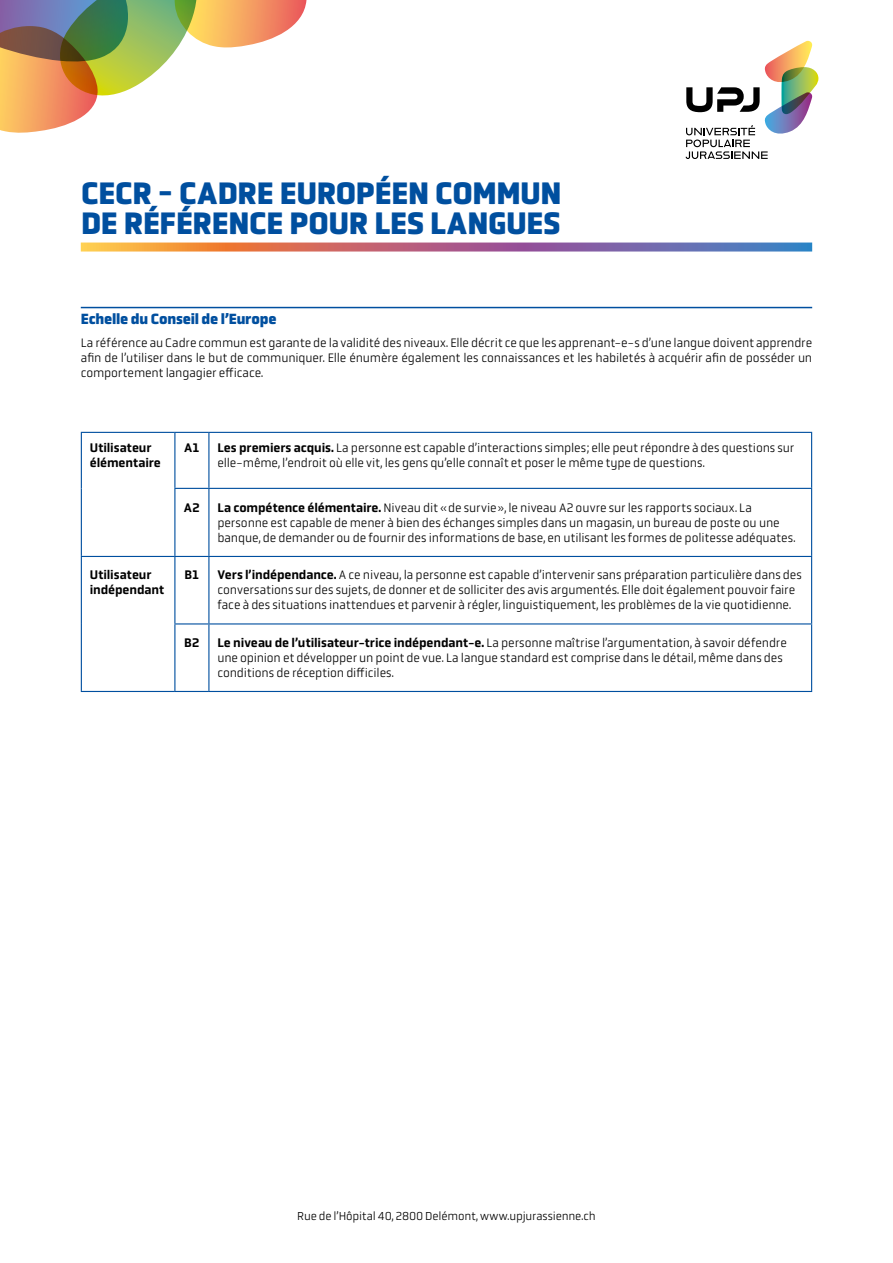
<style>
.page{position:relative;width:893px;height:1263px;background:#fff}
.page>*{position:absolute;margin:0;border:0;box-sizing:border-box;transform-origin:0 0}
.Titres_sections{font:900 31.5px/30px "Obvia";letter-spacing:-.015em;color:#004f9f;scale:.95 1}
.Nom_du_cours{font:900 15px "Obvia";letter-spacing:-.015em;color:#004f9f;scale:.95 1}
.Texte_base{font:300 12.75px/15px "Obvia";letter-spacing:-.01em;color:#000;scale:.95 1}
.Texte_base-2{font:500 12.75px/15px "Obvia";letter-spacing:-.005em;color:#000}
.Details_cours{font:500 12.75px "Obvia";letter-spacing:.02em;color:#000}
.Grands_titres{font:300 12px "Obvia";letter-spacing:-.01em;color:#000;scale:.96 1}
.s1{font-weight:500}
</style>
<div class="page">
<hr style="left:81px;top:307px;width:731px;height:1px;background:#004f9f">
<hr style="left:81px;top:432px;width:94px;height:1px;background:#004f9f">
<hr style="left:81px;top:433px;width:1px;height:55px;background:#004f9f">
<hr style="left:81px;top:488px;width:1px;height:68px;background:#004f9f">
<hr style="left:175px;top:432px;width:34px;height:1px;background:#004f9f">
<hr style="left:174px;top:433px;width:1px;height:55px;background:#004f9f">
<hr style="left:209px;top:432px;width:603px;height:1px;background:#004f9f">
<hr style="left:208px;top:433px;width:1px;height:55px;background:#004f9f">
<hr style="left:811px;top:433px;width:1px;height:55px;background:#004f9f">
<hr style="left:174px;top:488px;width:35px;height:1px;background:#004f9f">
<hr style="left:174px;top:489px;width:1px;height:67px;background:#004f9f">
<hr style="left:209px;top:488px;width:603px;height:1px;background:#004f9f">
<hr style="left:208px;top:489px;width:1px;height:67px;background:#004f9f">
<hr style="left:811px;top:489px;width:1px;height:67px;background:#004f9f">
<hr style="left:81px;top:556px;width:94px;height:1px;background:#004f9f">
<hr style="left:81px;top:557px;width:1px;height:67px;background:#004f9f">
<hr style="left:81px;top:624px;width:1px;height:67px;background:#004f9f">
<hr style="left:81px;top:691px;width:94px;height:1px;background:#004f9f">
<hr style="left:175px;top:556px;width:34px;height:1px;background:#004f9f">
<hr style="left:174px;top:557px;width:1px;height:66px;background:#004f9f">
<hr style="left:209px;top:556px;width:603px;height:1px;background:#004f9f">
<hr style="left:208px;top:557px;width:1px;height:66px;background:#004f9f">
<hr style="left:811px;top:557px;width:1px;height:66px;background:#004f9f">
<hr style="left:174px;top:623px;width:35px;height:1px;background:#004f9f">
<hr style="left:174px;top:624px;width:1px;height:67px;background:#004f9f">
<hr style="left:209px;top:623px;width:603px;height:1px;background:#004f9f">
<hr style="left:208px;top:624px;width:1px;height:67px;background:#004f9f">
<hr style="left:811px;top:624px;width:1px;height:67px;background:#004f9f">
<hr style="left:175px;top:691px;width:34px;height:1px;background:#004f9f">
<hr style="left:209px;top:691px;width:603px;height:1px;background:#004f9f">
<svg style="left:686px;top:41px;width:132px;height:118px"></svg>
<svg style="left:0;top:0;width:307px;height:133px"></svg>
<svg style="left:81px;top:243px;width:731px;height:9px;background:#ae7a85"></svg>
<p class="Titres_sections" style="left:81px;top:178px;width:507px">CECR - CADRE EUROPÉEN COMMUN<br>DE RÉFÉRENCE POUR LES LANGUES</p>
<p class="Nom_du_cours" style="left:81px;top:310px;width:208px">Echelle du Conseil de l’Europe</p>
<p class="Texte_base" style="left:81px;top:335px;width:771px;text-align:justify">La référence au Cadre commun est garante de la validité des niveaux. Elle décrit ce que les apprenant-e-s d’une langue doivent apprendre afin de l’utiliser dans le but de communiquer. Elle énumère également les connaissances et les habiletés à acquérir afin de posséder un comportement langagier efficace.</p>
<p class="Texte_base-2" style="left:90px;top:440px;width:73px">Utilisateur élémentaire</p>
<p class="Details_cours" style="left:184px;top:440px;width:17px">A1</p>
<p class="Texte_base" style="left:217px;top:440px;width:609px"><span class="s1">Les premiers acquis.</span> La personne est capable d’interactions simples; elle peut répondre à des questions sur elle-même, l’endroit où elle vit, les gens qu’elle connaît et poser le même type de questions.</p>
<p class="Details_cours" style="left:184px;top:500px;width:17px">A2</p>
<p class="Texte_base" style="left:217px;top:500px;width:610px"><span class="s1">La compétence élémentaire.</span> Niveau dit «de survie», le niveau A2 ouvre sur les rapports sociaux. La personne est capable de mener à bien des échanges simples dans un magasin, un bureau de poste ou une banque, de demander ou de fournir des informations de base, en utilisant les formes de politesse adéquates.</p>
<p class="Texte_base-2" style="left:90px;top:567px;width:76px">Utilisateur indépendant</p>
<p class="Details_cours" style="left:184px;top:567px;width:17px">B1</p>
<p class="Texte_base" style="left:217px;top:567px;width:617px"><span class="s1">Vers l’indépendance.</span> A ce niveau, la personne est capable d’intervenir sans préparation particulière dans des conversations sur des sujets, de donner et de solliciter des avis argumentés. Elle doit également pouvoir faire face à des situations inattendues et parvenir à régler, linguistiquement, les problèmes de la vie quotidienne.</p>
<p class="Details_cours" style="left:184px;top:635px;width:17px">B2</p>
<p class="Texte_base" style="left:217px;top:635px;width:601px"><span class="s1">Le niveau de l’utilisateur-trice indépendant-e.</span> La personne maîtrise l’argumentation, à savoir défendre une opinion et développer un point de vue. La langue standard est comprise dans le détail, même dans des conditions de réception difficiles.</p>
<p class="Grands_titres" style="left:297px;top:1209px;width:312px">Rue de l’Hôpital 40, 2800 Delémont, www.upjurassienne.ch</p>
</div>
